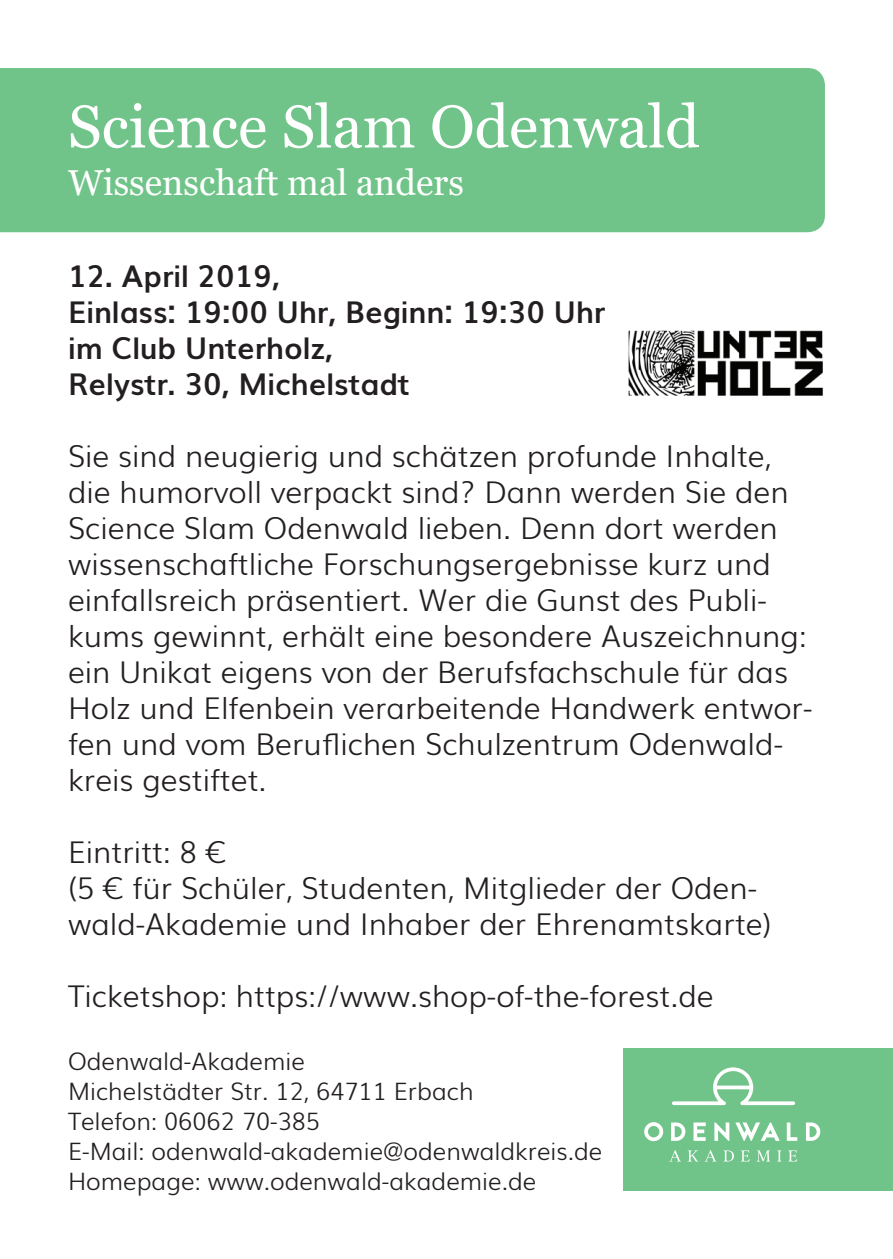
<style>
.page{position:relative;width:893px;height:1259px;background:#fff}
.page>*{position:absolute;margin:0;border:0;box-sizing:border-box;transform-origin:0 0}
.t1{font:60px "Georgia";color:#fff}
.t2{font:36px "Georgia";color:#fff}
.t3{font:300 30px/36px "Muli";color:#231f20}
.t4{font:700 30px/36px "Muli";color:#231f20}
.t5{font:300 24px/30px "Muli";color:#231f20}
</style>
<div class="page">
<img style="left:628px;top:330px;width:195px;height:66px">
<div style="left:0;top:68px;width:825px;height:164px;background:#71c489"></div>
<div style="left:624px;top:1048px;width:269px;height:142px;background:#71c489"></div>
<svg style="left:644px;top:1122px;width:19px;height:19px"></svg>
<svg style="left:671px;top:1122px;width:14px;height:18px"></svg>
<svg style="left:693px;top:1122px;width:13px;height:18px"></svg>
<svg style="left:714px;top:1122px;width:15px;height:18px"></svg>
<svg style="left:735px;top:1122px;width:45px;height:18px"></svg>
<svg style="left:787px;top:1122px;width:10px;height:18px"></svg>
<svg style="left:806px;top:1122px;width:14px;height:18px"></svg>
<svg style="left:670px;top:1150px;width:10px;height:11px"></svg>
<svg style="left:688px;top:1150px;width:10px;height:11px"></svg>
<svg style="left:705px;top:1150px;width:11px;height:11px"></svg>
<svg style="left:723px;top:1150px;width:11px;height:11px"></svg>
<svg style="left:741px;top:1150px;width:9px;height:11px"></svg>
<svg style="left:757px;top:1150px;width:13px;height:11px"></svg>
<svg style="left:777px;top:1150px;width:5px;height:11px"></svg>
<svg style="left:788px;top:1150px;width:9px;height:11px"></svg>
<svg style="left:672px;top:1067px;width:123px;height:38px"></svg>
<h1 class="t1" style="left:68px;top:90px;width:633px">Science Slam Odenwald</h1>
<p class="t2" style="left:68px;top:161px;width:397px">Wissenschaft mal anders</p>
<p class="t4" style="left:68px;top:256px;width:539px">12. April 2019,<br>Einlass: 19:00 Uhr, Beginn: 19:30 Uhr im Club Unterholz,<br>Relystr. 30, Michelstadt</p>
<p class="t3" style="left:68px;top:436px;width:746px">Sie sind neugierig und schätzen profunde Inhalte, die humorvoll verpackt sind? Dann werden Sie den Science Slam Odenwald lieben. Denn dort werden wissenschaftliche Forschungsergebnisse kurz und einfallsreich präsentiert. Wer die Gunst des Publi&shy;kums gewinnt, erhält eine besondere Auszeichnung: ein Unikat eigens von der Berufsfachschule für das Holz und Elfenbein verarbeitende Handwerk entwor&shy;fen und vom Beruflichen Schulzentrum Odenwald&shy;kreis gestiftet.</p>
<p class="t3" style="left:68px;top:832px;width:705px">Eintritt: 8 €<br>(5 € für Schüler, Studenten, Mitglieder der Oden&shy;wald-Akademie und Inhaber der Ehrenamtskarte)</p>
<p class="t3" style="left:68px;top:976px;width:647px">Ticketshop: https://www.shop-of-the-forest.de</p>
<p class="t5" style="left:68px;top:1045px;width:536px">Odenwald-Akademie<br>Michelstädter Str. 12, 64711 Erbach<br>Telefon: 06062 70-385<br>E-Mail: odenwald-akademie@odenwaldkreis.de Homepage: www.odenwald-akademie.de</p>
</div>
